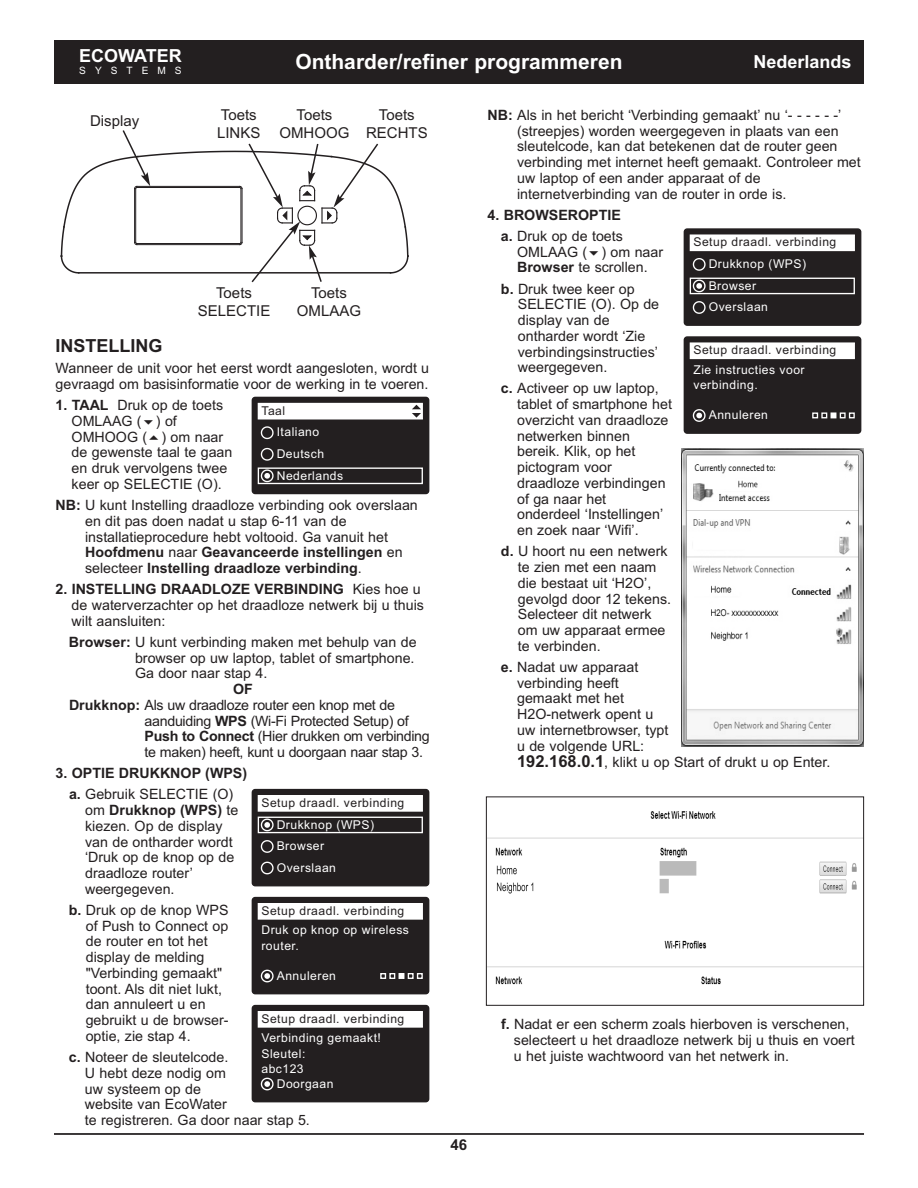
<style>
.page{position:relative;width:918px;height:1188px;background:#fff}
.page>*{position:absolute;margin:0;border:0;box-sizing:border-box;transform-origin:0 0}
.t1{font:700 21px "Arial";color:#fff}
.t2{font:700 18px "Arial";color:#fff}
.t3{font:700 18px "Arial";color:#231f20}
.t4{font:15px/18px "Arial";color:#231f20;text-align:center}
.t5{font:700 15px "Arial";color:#231f20}
.t6{font:14.25px/15.8px "Arial";color:#231f20}
.t7{font:14.25px "Arial";letter-spacing:-.02em;color:#231f20}
.t8{font:700 14.25px/21.1px "Arial";color:#231f20;text-align:right}
.t9{font:12.15px/21.6px "Arial";letter-spacing:.04em;color:#fff}
.t10{font:12.15px "Arial";letter-spacing:.04em;color:#231f20}
.t11{font:10.2px "Arial";letter-spacing:.89em;color:#fff}
.s1{font-weight:700}
.s2{font-weight:400}
.s3{font-weight:700;font-size:16.5px}
</style>
<div class="page">
<hr style="left:54px;top:1134px;width:810px;height:1px;background:#231f20">
<div style="left:54px;top:40px;width:810px;height:44px;background:#231f20"></div>
<svg style="left:61px;top:130px;width:348px;height:153px"></svg>
<div style="left:252px;top:397px;width:177px;height:97px;background:#231f20;border-radius:3px"></div>
<div style="left:252px;top:397px;width:177px;height:97px;border:1px solid #231f20;border-radius:3px"></div>
<div style="left:258px;top:404px;width:164px;height:15px;background:#fff"></div>
<div style="left:258px;top:403px;width:165px;height:16px;border:1px solid #fff"></div>
<svg style="left:260px;top:426px;width:14px;height:14px"></svg>
<svg style="left:260px;top:447px;width:14px;height:14px"></svg>
<div style="left:258px;top:467px;width:165px;height:17px;border:1px solid #fff"></div>
<svg style="left:260px;top:469px;width:14px;height:14px"></svg>
<svg style="left:412px;top:405px;width:9px;height:13px"></svg>
<div style="left:252px;top:790px;width:177px;height:96px;background:#231f20;border-radius:3px"></div>
<div style="left:252px;top:789px;width:177px;height:97px;border:1px solid #231f20;border-radius:3px"></div>
<div style="left:258px;top:796px;width:164px;height:15px;background:#fff"></div>
<div style="left:258px;top:795px;width:165px;height:17px;border:1px solid #fff"></div>
<div style="left:258px;top:817px;width:165px;height:16px;border:1px solid #fff"></div>
<svg style="left:260px;top:840px;width:14px;height:13px"></svg>
<svg style="left:260px;top:818px;width:14px;height:14px"></svg>
<svg style="left:260px;top:861px;width:14px;height:14px"></svg>
<div style="left:252px;top:898px;width:177px;height:96px;background:#231f20;border-radius:3px"></div>
<div style="left:252px;top:897px;width:177px;height:97px;border:1px solid #231f20;border-radius:3px"></div>
<div style="left:258px;top:904px;width:164px;height:15px;background:#fff"></div>
<div style="left:258px;top:903px;width:165px;height:17px;border:1px solid #fff"></div>
<svg style="left:260px;top:969px;width:14px;height:14px"></svg>
<svg style="left:380px;top:973px;width:43px;height:6px"></svg>
<div style="left:252px;top:1006px;width:177px;height:96px;background:#231f20;border-radius:3px"></div>
<div style="left:252px;top:1005px;width:177px;height:97px;border:1px solid #231f20;border-radius:3px"></div>
<div style="left:258px;top:1012px;width:164px;height:15px;background:#fff"></div>
<div style="left:258px;top:1011px;width:165px;height:17px;border:1px solid #fff"></div>
<svg style="left:260px;top:1077px;width:14px;height:14px"></svg>
<div style="left:684px;top:229px;width:177px;height:96px;background:#231f20;border-radius:3px"></div>
<div style="left:684px;top:228px;width:177px;height:98px;border:1px solid #231f20;border-radius:3px"></div>
<div style="left:690px;top:235px;width:164px;height:15px;background:#fff"></div>
<div style="left:690px;top:234px;width:165px;height:17px;border:1px solid #fff"></div>
<svg style="left:692px;top:258px;width:14px;height:13px"></svg>
<svg style="left:692px;top:301px;width:14px;height:13px"></svg>
<div style="left:690px;top:278px;width:165px;height:16px;border:1px solid #fff"></div>
<svg style="left:692px;top:279px;width:14px;height:14px"></svg>
<div style="left:684px;top:337px;width:177px;height:96px;background:#231f20;border-radius:3px"></div>
<div style="left:684px;top:336px;width:177px;height:98px;border:1px solid #231f20;border-radius:3px"></div>
<div style="left:690px;top:343px;width:164px;height:15px;background:#fff"></div>
<div style="left:690px;top:342px;width:165px;height:17px;border:1px solid #fff"></div>
<svg style="left:692px;top:409px;width:14px;height:13px"></svg>
<svg style="left:812px;top:412px;width:43px;height:6px"></svg>
<img style="left:681px;top:449px;width:183px;height:298px">
<img style="left:488px;top:811px;width:374px;height:174px">
<div style="left:486px;top:796px;width:378px;height:210px;border:1px solid #231f20"></div>
<p class="t2" style="left:79px;top:45px;width:104px">ECOWATER</p>
<p class="t11" style="left:79px;top:64px;width:104px">SYSTEMS</p>
<h1 class="t1" style="left:295px;top:50px;width:329px">Ontharder/refiner programmeren</h1>
<p class="t2" style="left:754px;top:51px;width:100px">Nederlands</p>
<p class="t4" style="left:90px;top:112px;width:51px">Display</p>
<p class="t4" style="left:217px;top:106px;width:45px;text-align:left">Toets<br>LINKS</p>
<p class="t4" style="left:366px;top:106px;width:63px">Toets<br>RECHTS</p>
<p class="t4" style="left:279px;top:106px;width:72px">Toets<br>OMHOOG</p>
<p class="t4" style="left:198px;top:283px;width:74px">Toets<br>SELECTIE</p>
<p class="t4" style="left:297px;top:283px;width:66px">Toets<br>OMLAAG</p>
<p class="t3" style="left:56px;top:335px;width:109px">INSTELLING</p>
<p class="t6" style="left:56px;top:360px;width:375px">Wanneer de unit voor het eerst wordt aangesloten, wordt u gevraagd om basisinformatie voor de werking in te voeren.</p>
<p class="t6" style="left:72px;top:397px;width:162px;text-indent:-16px"><span class="s1">1. TAAL</span> Druk op de toets<br>OMLAAG ( ) of<br>OMHOOG ( ) om naar de gewenste taal te gaan en druk vervolgens twee keer op SELECTIE (O).</p>
<p class="t6" style="left:85px;top:497px;width:334px;text-indent:-30px"><span class="s1">NB:</span> U kunt Instelling draadloze verbinding ook overslaan en dit pas doen nadat u stap 6-11 van de installatieprocedure hebt voltooid. Ga vanuit het <span class="s1">Hoofdmenu</span> naar <span class="s1">Geavanceerde instellingen</span> en selecteer <span class="s1">Instelling draadloze verbinding</span>.</p>
<p class="t6" style="left:72px;top:581px;width:354px;text-indent:-16px"><span class="s1">2. INSTELLING DRAADLOZE VERBINDING</span> Kies hoe u de waterverzachter op het draadloze netwerk bij u thuis wilt aansluiten:</p>
<p class="t6" style="left:135px;top:634px;width:283px;text-indent:-66px"><span class="s1">Browser:</span> U kunt verbinding maken met behulp van de browser op uw laptop, tablet of smartphone.<br>Ga door naar stap 4.</p>
<p class="t8" style="left:233px;top:679px;width:21px">OF</p>
<p class="t7" style="left:69px;top:697px;width:328px"><span class="s1">Drukknop:</span> Als uw draadloze router een knop met de</p>
<p class="t7" style="left:145px;top:712px;width:266px">aanduiding <span class="s1">WPS</span> (Wi-Fi Protected Setup) of</p>
<p class="t7" style="left:145px;top:728px;width:287px"><span class="s1">Push to Connect</span> (Hier drukken om verbinding</p>
<p class="t7" style="left:145px;top:744px;width:280px">te maken) heeft, kunt u doorgaan naar stap 3.</p>
<p class="t8" style="left:56px;top:763px;width:193px;text-align:center">3. OPTIE DRUKKNOP (WPS) a. <span class="s2">Gebruik SELECTIE (O)</span></p>
<p class="t6" style="left:85px;top:802px;width:155px">om <span class="s1">Drukknop (WPS)</span> te kiezen. Op de display van de ontharder wordt ‘Druk op de knop op de draadloze router’ weergegeven.</p>
<p class="t6" style="left:86px;top:902px;width:144px;text-indent:-17px"><span class="s1">b.</span> Druk op de knop WPS of Push to Connect op de router en tot het display de melding "Verbinding gemaakt" toont. Als dit niet lukt, dan annuleert u en gebruikt u de browser - optie, zie stap 4.</p>
<p class="t6" style="left:85px;top:1049px;width:226px;text-indent:-16px"><span class="s1">c.</span> Noteer de sleutelcode.<br>U hebt deze nodig om<br>uw systeem op de<br>website van EcoWater<br>te registreren. Ga door naar stap 5.</p>
<p class="t10" style="left:261px;top:403px;width:25px">Taal</p>
<p class="t9" style="left:277px;top:421px;width:68px">Italiano<br>Deutsch<br>Nederlands</p>
<p class="t10" style="left:261px;top:795px;width:144px">Setup draadl. verbinding</p>
<p class="t9" style="left:277px;top:814px;width:99px">Drukknop (WPS)<br>Browser<br>Overslaan</p>
<p class="t10" style="left:261px;top:903px;width:144px">Setup draadl. verbinding</p>
<p class="t9" style="left:261px;top:923px;width:149px;line-height:15.3px">Druk op knop op wireless router.</p>
<p class="t9" style="left:277px;top:965px;width:61px">Annuleren</p>
<p class="t10" style="left:261px;top:1011px;width:144px">Setup draadl. verbinding</p>
<p class="t9" style="left:261px;top:1031px;width:121px;line-height:15.3px">Verbinding gemaakt!<br>Sleutel:<br>abc123</p>
<p class="t9" style="left:277px;top:1073px;width:58px">Doorgaan</p>
<p class="t6" style="left:517px;top:107px;width:345px;text-indent:-30px"><span class="s1">NB:</span> Als in het bericht ‘Verbinding gemaakt’ nu ‘- - - - - -’ (streepjes) worden weergegeven in plaats van een sleutelcode, kan dat betekenen dat de router geen verbinding met internet heeft gemaakt. Controleer met uw laptop of een ander apparaat of de internetverbinding van de router in orde is.</p>
<p class="t8" style="left:488px;top:204px;width:137px">4. BROWSEROPTIE a. <span class="s2">Druk op de toets</span></p>
<p class="t6" style="left:517px;top:244px;width:148px">OMLAAG ( ) om naar<br><span class="s1">Browser</span> te scrollen.</p>
<p class="t6" style="left:518px;top:281px;width:143px;text-indent:-17px"><span class="s1">b.</span> Druk twee keer op<br>SELECTIE (O). Op de display van de ontharder wordt ‘Zie verbindingsinstructies’ weergegeven.</p>
<p class="t6" style="left:517px;top:381px;width:156px;text-indent:-16px"><span class="s1">c.</span> Activeer op uw laptop, tablet of smartphone het overzicht van draadloze netwerken binnen bereik. Klik, op het pictogram voor draadloze verbindingen of ga naar het onderdeel ‘Instellingen’ en zoek naar ‘Wifi’.</p>
<p class="t6" style="left:518px;top:543px;width:155px;text-indent:-17px"><span class="s1">d.</span> U hoort nu een netwerk te zien met een naam die bestaat uit ‘H2O’, gevolgd door 12 tekens.<br>Selecteer dit netwerk om uw apparaat ermee te verbinden.</p>
<p class="t6" style="left:517px;top:659px;width:315px;text-indent:-16px"><span class="s1">e.</span> Nadat uw apparaat<br>verbinding heeft<br>gemaakt met het<br>H2O-netwerk opent u<br>uw internetbrowser, typt<br>u de volgende URL:<br><span class="s3">192.168.0.1</span>, klikt u op Start of drukt u op Enter.</p>
<p class="t10" style="left:693px;top:234px;width:144px">Setup draadl. verbinding</p>
<p class="t9" style="left:709px;top:253px;width:99px">Drukknop (WPS)<br>Browser<br>Overslaan</p>
<p class="t10" style="left:693px;top:342px;width:144px">Setup draadl. verbinding</p>
<p class="t9" style="left:693px;top:362px;width:113px;line-height:15.3px">Zie instructies voor verbinding.</p>
<p class="t9" style="left:709px;top:404px;width:61px">Annuleren</p>
<p class="t5" style="left:451px;top:1136px;width:18px">46</p>
<p class="t6" style="left:514px;top:1017px;width:343px;text-indent:-13px"><span class="s1">f.</span> Nadat er een scherm zoals hierboven is verschenen, selecteert u het draadloze netwerk bij u thuis en voert u het juiste wachtwoord van het netwerk in.</p>
</div>
